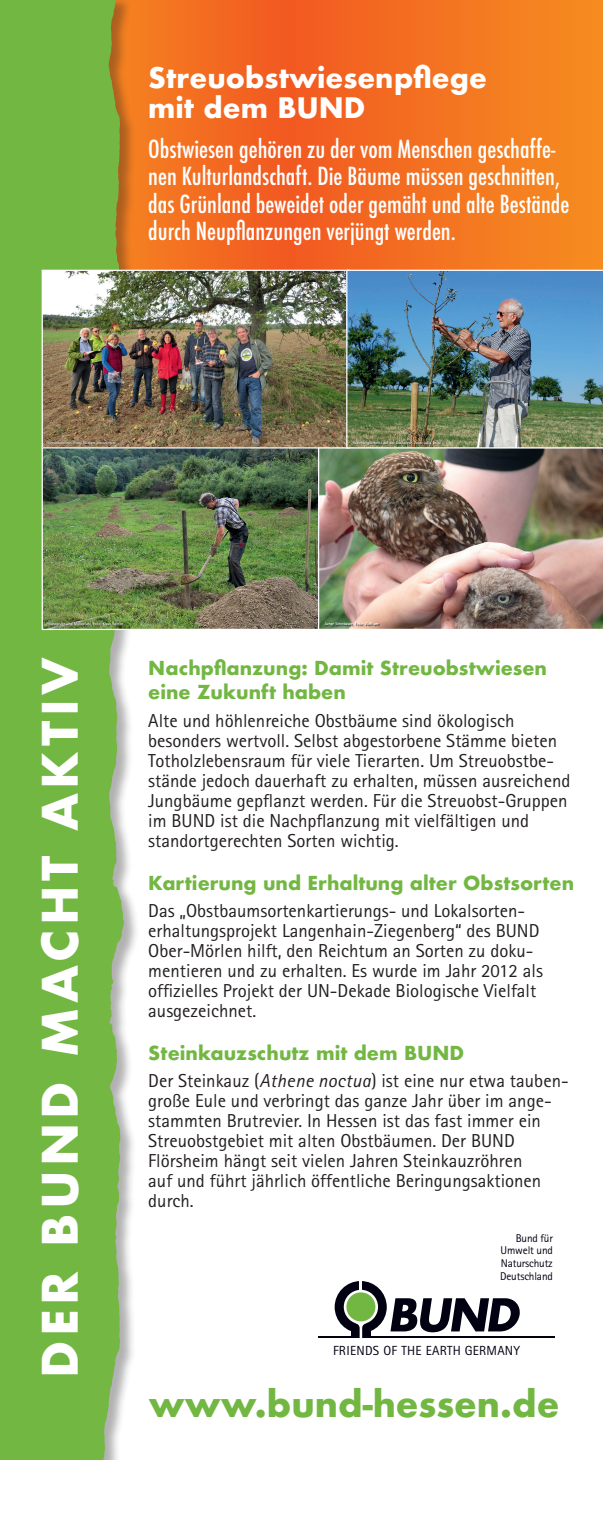
<style>
.page{position:relative;width:603px;height:1531px;background:#fff}
.page>*{position:absolute;margin:0;border:0;box-sizing:border-box;transform-origin:0 0}
.t1{font:700 47.5px "Futura";letter-spacing:.09em;color:#fff}
.t2{font:700 35px "Futura";color:#73b743}
.t3{font:700 27.5px/30px "Futura";color:#fff}
.t4{font:500 condensed 24.25px/27.5px "Futura";color:#fff}
.t5{font:18.75px/20px "Rotis Sans Serif";color:#231f20}
.t6{font:700 18.75px/24.5px "Futura";color:#73b743}
.t7{font:13.2px "Agfa Rotis Sans Serif";letter-spacing:.02em;color:#010111}
.t8{font:11.25px/12.6px "Agfa Rotis Sans Serif";letter-spacing:-.015em;color:#010111;text-align:justify}
.t9{font:700 4px "Rotis Sans Serif";color:#fff}
.s1{font-style:italic}
</style>
<div class="page">
<svg style="left:140px;top:0;width:462px;height:270px;background:#f37020"></svg>
<svg style="left:390px;top:1298px;width:130px;height:34px"></svg>
<div style="left:334px;top:1281px;width:52px;height:52px;background:#010111;border-radius:50%"></div>
<svg style="left:343px;top:1290px;width:35px;height:34px"></svg>
<div style="left:346px;top:1292px;width:29px;height:29px;background:#73b743;border-radius:50%"></div>
<div style="left:350px;top:1327px;width:20px;height:10px;background:#010111"></div>
<hr style="left:318px;top:1336px;width:236px;height:2px;background:#010111">
<svg style="left:354px;top:1322px;width:13px;height:16px"></svg>
<hr style="left:359px;top:1277px;width:3px;height:14px;background:#fff">
<div style="left:65px;top:0;width:75px;height:1460px;background:#231f20;opacity:.35"></div>
<div style="left:80px;top:0;width:29px;height:1460px;background:#74b843"></div>
<div style="left:0;top:0;width:80px;height:1460px;background:#73b743"></div>
<img style="left:319px;top:448px;width:283px;height:181px">
<img style="left:44px;top:272px;width:302px;height:174px">
<div style="left:42px;top:270px;width:307px;height:178px;border:1px solid #fff"></div>
<img style="left:44px;top:449px;width:273px;height:179px">
<div style="left:42px;top:447px;width:277px;height:183px;border:1px solid #fff"></div>
<svg style="left:325px;top:622px;width:54px;height:5px"></svg>
<svg style="left:47px;top:622px;width:77px;height:4px"></svg>
<svg style="left:47px;top:441px;width:70px;height:4px"></svg>
<img style="left:346px;top:270px;width:256px;height:178px">
<svg style="left:354px;top:441px;width:87px;height:4px"></svg>
<h3 class="t3" style="left:148px;top:62px;width:340px">Streuobstwiesenpflege mit dem BUND</h3>
<p class="t4" style="left:148px;top:135px;width:422px">Obstwiesen gehören zu der vom Menschen geschaffe&shy;nen Kulturlandschaft. Die Bäume müssen geschnitten, das Grünland beweidet oder gemäht und alte Bestände durch Neupflanzungen verjüngt werden.</p>
<p class="t9" style="left:47px;top:440px;width:70px">Streuobstwiese, Foto: Rüdiger Steinmetzer</p>
<p class="t9" style="left:353px;top:440px;width:89px">Erziehungsschnitt auf der Obstwiese, Foto: Julia Beltz</p>
<p class="t9" style="left:47px;top:621px;width:78px">Pflanzgrube und Stützpfahl, Foto: Klaus Spieler</p>
<p class="t9" style="left:324px;top:621px;width:55px">Junge Steinkauze, Foto: Wolfram</p>
<h1 class="t1" style="left:26px;top:1378px;width:722px;rotate:-90deg">DER BUND MACHT AKTIV</h1>
<p class="t6" style="left:148px;top:655px;width:400px">Nachpflanzung: Damit Streuobstwiesen eine Zukunft haben</p>
<p class="t5" style="left:148px;top:710px;width:423px">Alte und höhlenreiche Obstbäume sind ökologisch besonders wertvoll. Selbst abgestorbene Stämme bieten Totholzlebensraum für viele Tierarten. Um Streuobstbe&shy;stände jedoch dauerhaft zu erhalten, müssen ausreichend Jungbäume gepflanzt werden. Für die Streuobst-Gruppen im BUND ist die Nachpflanzung mit vielfältigen und standortgerechten Sorten wichtig.</p>
<p class="t6" style="left:148px;top:870px;width:427px">Kartierung und Erhaltung alter Obstsorten</p>
<p class="t5" style="left:148px;top:900px;width:396px">Das „Obstbaumsortenkartierungs- und Lokalsorten&shy;erhaltungsprojekt Langenhain-Ziegenberg“ des BUND Ober-Mörlen hilft, den Reichtum an Sorten zu doku&shy;mentieren und zu erhalten. Es wurde im Jahr 2012 als offizielles Projekt der UN-Dekade Biologische Vielfalt ausgezeichnet.</p>
<p class="t6" style="left:148px;top:1040px;width:317px">Steinkauzschutz mit dem BUND</p>
<p class="t5" style="left:148px;top:1070px;width:421px">Der Steinkauz (<span class="s1">Athene noctua</span>) ist eine nur etwa tauben&shy;große Eule und verbringt das ganze Jahr über im ange&shy;stammten Brutrevier. In Hessen ist das fast immer ein Streuobstgebiet mit alten Obstbäumen. Der BUND Flörsheim hängt seit vielen Jahren Steinkauzröhren<br>auf und führt jährlich öffentliche Beringungsaktionen durch.</p>
<p class="t8" style="left:500px;top:1231px;width:54px;text-indent:16px">Bund für Umwelt und Naturschutz Deutschland</p>
<p class="t7" style="left:333px;top:1343px;width:188px">FRIENDS OF THE EARTH GERMANY</p>
<h2 class="t2" style="left:149px;top:1378px;width:411px">www.bund-hessen.de</h2>
</div>
